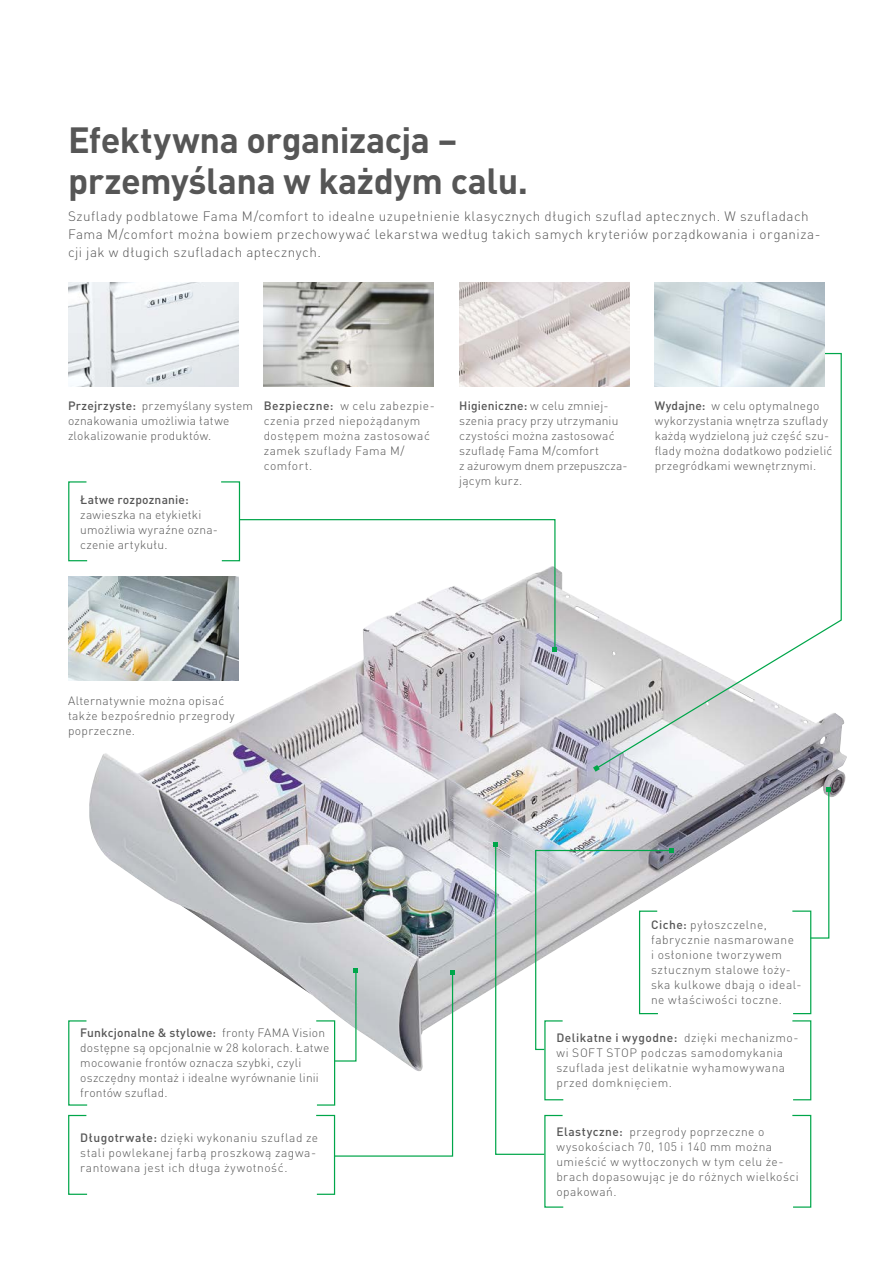
<style>
.page{position:relative;width:893px;height:1263px;background:#fff}
.page>*{position:absolute;margin:0;border:0;box-sizing:border-box;transform-origin:0 0}
.t1{font:700 36px/40.5px "DIN Pro";letter-spacing:-.015em;color:#565656}
.t2{font:300 13.5px/18px "DIN Pro";letter-spacing:.035em;color:#565656}
.t3{font:300 12px/15px "DIN Pro";letter-spacing:.035em;color:#565656}
.t4{font:300 12px/15px "DIN Pro";letter-spacing:.015em;color:#565656}
.t5{font:500 12px "DIN Pro";letter-spacing:.015em;color:#565656}
.s1{font-weight:500}
</style>
<div class="page">
<img style="left:89px;top:569px;width:758px;height:442px">
<img style="left:459px;top:283px;width:170px;height:104px">
<img style="left:264px;top:283px;width:170px;height:104px">
<img style="left:68px;top:283px;width:170px;height:104px">
<img style="left:68px;top:577px;width:170px;height:103px">
<svg style="left:595px;top:352px;width:247px;height:418px"></svg>
<svg style="left:593px;top:765px;width:7px;height:7px"></svg>
<img style="left:655px;top:283px;width:170px;height:104px">
<svg style="left:792px;top:1114px;width:20px;height:94px"></svg>
<svg style="left:68px;top:1114px;width:20px;height:81px"></svg>
<svg style="left:68px;top:1020px;width:20px;height:86px"></svg>
<svg style="left:220px;top:481px;width:337px;height:171px"></svg>
<svg style="left:68px;top:481px;width:20px;height:81px"></svg>
<svg style="left:791px;top:787px;width:40px;height:314px"></svg>
<svg style="left:493px;top:842px;width:181px;height:366px"></svg>
<svg style="left:315px;top:968px;width:140px;height:227px"></svg>
<h1 class="t1" style="left:68px;top:118px;width:462px">Efektywna organizacja – przemyślana w każdym calu.</h1>
<p class="t2" style="left:68px;top:206px;width:754px">Szuflady podblatowe Fama M/comfort to idealne uzupełnienie klasycznych długich szuflad aptecznych. W szufladach<br>Fama M/comfort można bowiem przechowywać lekarstwa według takich samych kryteriów porządkowania i organiza&shy;cji jak w długich szufladach aptecznych.</p>
<p class="t4" style="left:68px;top:398px;width:187px"><span class="s1">Przejrzyste:</span> przemyślany system oznakowania umożliwia łatwe zlokalizowanie produktów.</p>
<p class="t5" style="left:80px;top:491px;width:110px">Łatwe rozpoznanie:</p>
<p class="t3" style="left:80px;top:506px;width:139px">zawieszka na etykietki umożliwia wyraźne ozna&shy;czenie artykułu.</p>
<p class="t3" style="left:264px;top:398px;width:173px"><span class="s1">Bezpieczne:</span> w celu zabezpie&shy;czenia przed niepożądanym dostępem można zastosować zamek szuflady Fama M/ comfort.</p>
<p class="t4" style="left:459px;top:398px;width:170px"><span class="s1">Higieniczne:</span> w celu zmniej&shy;szenia pracy przy utrzymaniu czystości można zastosować szufladę Fama M/comfort<br>z ażurowym dnem przepuszcza&shy;jącym kurz.</p>
<p class="t3" style="left:655px;top:398px;width:179px"><span class="s1">Wydajne:</span> w celu optymalnego wykorzystania wnętrza szuflady każdą wydzieloną już część szu&shy;flady można dodatkowo podzielić przegródkami wewnętrznymi.</p>
<p class="t3" style="left:68px;top:692px;width:168px">Alternatywnie można opisać także bezpośrednio przegrody poprzeczne.</p>
<p class="t4" style="left:80px;top:1025px;width:251px"><span class="s1">Funkcjonalne &amp; stylowe:</span> fronty FAMA Vision dostępne są opcjonalnie w 28 kolorach. Łatwe mocowanie frontów oznacza szybki, czyli oszczędny montaż i idealne wyrównanie linii frontów szuflad.</p>
<p class="t3" style="left:80px;top:1130px;width:239px"><span class="s1">Długotrwałe:</span> dzięki wykonaniu szuflad ze stali powlekanej farbą proszkową zagwa&shy;rantowana jest ich długa żywotność.</p>
<p class="t3" style="left:651px;top:916px;width:152px"><span class="s1">Ciche:</span> pyłoszczelne, fabrycznie nasmarowane<br>i osłonione tworzywem sztucznym stalowe łoży&shy;ska kulkowe dbają o ideal&shy;ne właściwości toczne.</p>
<p class="t3" style="left:556px;top:1029px;width:244px"><span class="s1">Delikatne i wygodne:</span> dzięki mechanizmo&shy;wi SOFT STOP podczas samodomykania szuflada jest delikatnie wyhamowywana przed domknięciem.</p>
<p class="t3" style="left:556px;top:1124px;width:244px"><span class="s1">Elastyczne:</span> przegrody poprzeczne o wysokościach 70, 105 i 140 mm można umieścić w wytłoczonych w tym celu że&shy;brach dopasowując je do różnych wielkości opakowań.</p>
</div>
